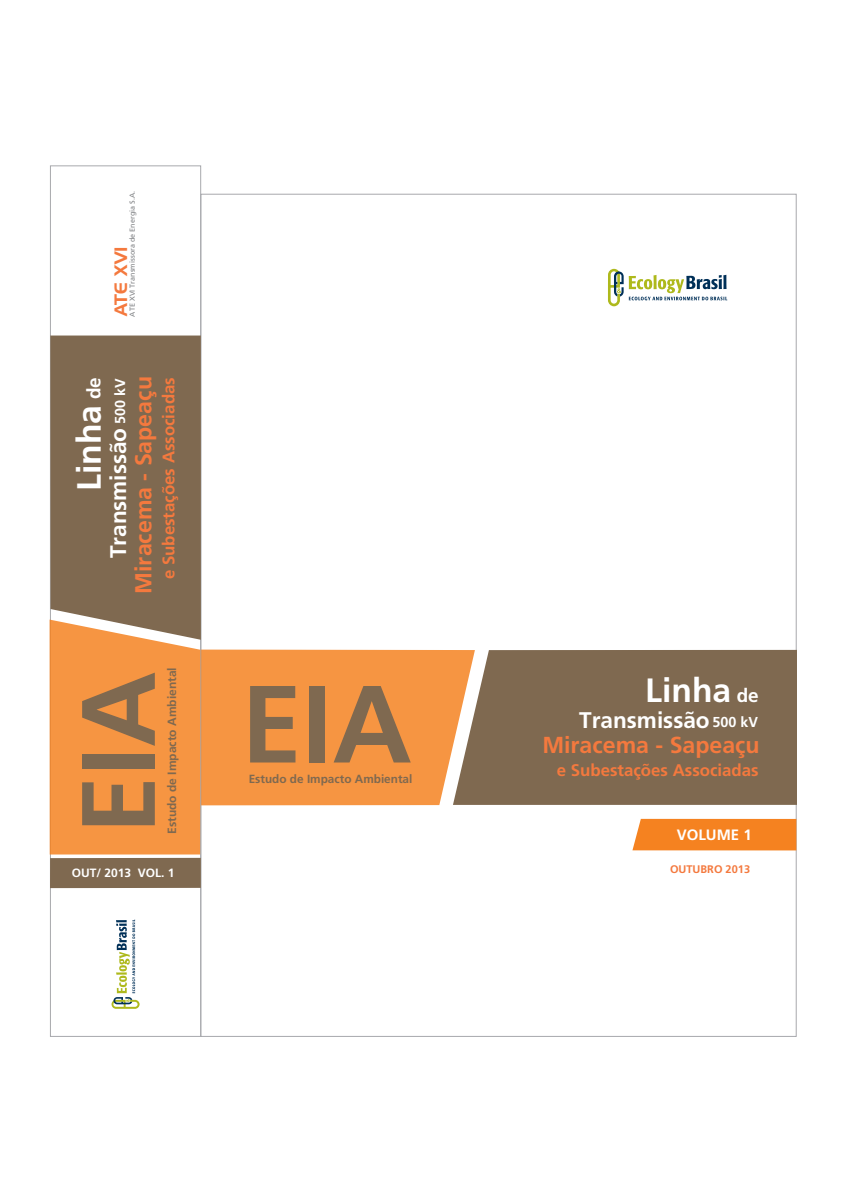
<style>
.page{position:relative;width:842px;height:1191px;background:#fff}
.page>*{position:absolute;margin:0;border:0;box-sizing:border-box;transform-origin:0 0}
.t1{font:700 109.6px "Frutiger";color:#7f6950}
.t2{font:700 104.1px "Frutiger";color:#7f6950}
.t3{font:700 33.7px "Frutiger";color:#fff}
.t4{font:700 23.1px "Frutiger";color:#f4793e}
.t5{font:700 22.6px "Frutiger";color:#fff}
.t6{font:17.5px "Handel Gothic BT";color:#f4793e}
.t7{font:700 16.8px "Frutiger";color:#f4793e}
.t8{font:700 15px "Frutiger";color:#fff}
.t9{font:700 12px "Frutiger";color:#7f6950}
.t10{font:700 12px "Frutiger";color:#fff}
.t11{font:700 11.8px "Frutiger";color:#7f6950}
.t12{font:700 11px "Frutiger";color:#f4793e}
.t13{font:7.2px "Frutiger";color:#808285}
.s1{font-size:18.9px}
.s2{font-size:14.4px}
</style>
<div class="page">
<svg style="left:608px;top:269px;width:119px;height:37px"></svg>
<div style="left:632px;top:819px;width:164px;height:31px;background:#f58220"></div>
<div style="left:475px;top:650px;width:322px;height:155px;background:#7f6950"></div>
<svg style="left:201px;top:649px;width:274px;height:156px;background:#f3984a"></svg>
<svg style="left:112px;top:919px;width:28px;height:89px"></svg>
<div style="left:50px;top:858px;width:151px;height:30px;background:#7f6950"></div>
<div style="left:50px;top:335px;width:151px;height:305px;background:#7f6950"></div>
<svg style="left:50px;top:619px;width:150px;height:235px;background:#f29749"></svg>
<p class="t13" style="left:129px;top:316px;width:127px;rotate:-90deg">ATE XVI Transmissora de Energia S.A.</p>
<p class="t6" style="left:114px;top:316px;width:71px;rotate:-90deg">ATE XVI</p>
<h3 class="t3" style="left:75px;top:491px;width:115px;rotate:-90deg">Linha <span class="s1">de</span></h3>
<h3 class="t5" style="left:109px;top:558px;width:182px;rotate:-90deg">Transmissão <span class="s2">500 kV</span></h3>
<h3 class="t4" style="left:134px;top:594px;width:219px;rotate:-90deg">Miracema - Sapeaçu</h3>
<p class="t7" style="left:162px;top:579px;width:203px;rotate:-90deg">e Subestações Associadas</p>
<h2 class="t2" style="left:75px;top:833px;width:163px;rotate:-90deg">EIA</h2>
<p class="t9" style="left:167px;top:834px;width:168px;rotate:-90deg">Estudo de Impacto Ambiental</p>
<p class="t10" style="left:72px;top:867px;width:104px">OUT/ 2013 VOL. 1</p>
<h1 class="t1" style="left:241px;top:679px;width:172px">EIA</h1>
<p class="t11" style="left:249px;top:774px;width:165px">Estudo de Impacto Ambiental</p>
<h3 class="t3" style="left:645px;top:676px;width:115px">Linha <span class="s1">de</span></h3>
<h3 class="t5" style="left:579px;top:710px;width:180px">Transmissão <span class="s2">500 kV</span></h3>
<h3 class="t4" style="left:542px;top:735px;width:219px">Miracema - Sapeaçu</h3>
<p class="t7" style="left:557px;top:763px;width:203px">e Subestações Associadas</p>
<p class="t8" style="left:677px;top:828px;width:77px">VOLUME 1</p>
<p class="t12" style="left:670px;top:865px;width:82px">OUTUBRO 2013</p>
</div>
